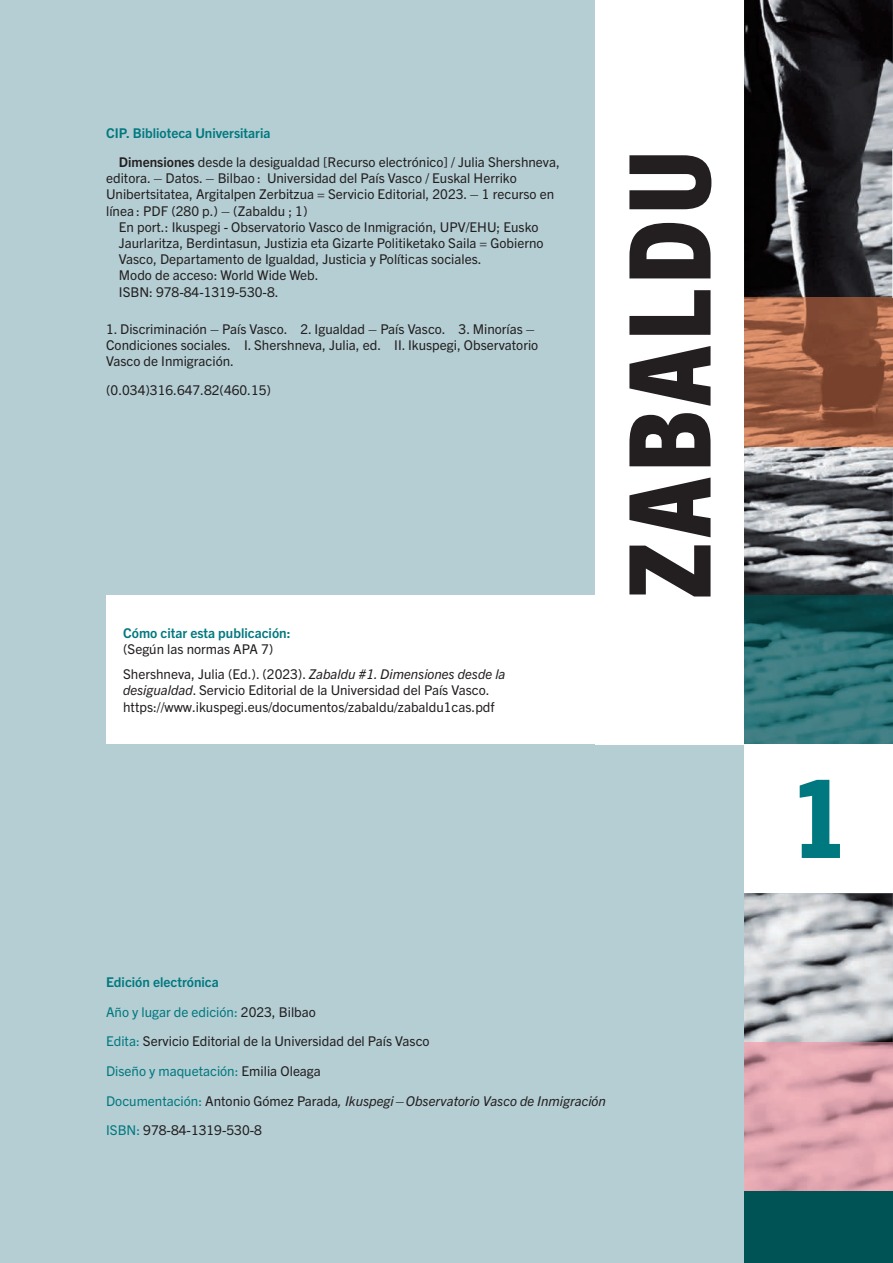
<style>
.page{position:relative;width:893px;height:1263px;background:#b4ced3}
.page>*{position:absolute;margin:0;border:0;box-sizing:border-box;transform-origin:0 0}
.t1{font:800 condensed 112.95px "Trade Gothic Next LT Pro";letter-spacing:.045em;color:#231f20}
.t2{font:800 condensed 108.9px "Trade Gothic Next LT Pro";color:#00787f}
.t3{font:13.5px/16.2px "Trade Gothic Next LT Pro";color:#231f20}
.t4{font:700 13.5px "Trade Gothic Next LT Pro";color:#00787f}
.s1{font-weight:700;color:#00787f}
.s2{font-weight:700}
.s3{font-style:italic}
.s4{color:#00787f}
</style>
<div class="page">
<div style="left:106px;top:595px;width:642px;height:149px;background:#fff"></div>
<img style="left:744px;top:0;width:149px;height:1042px">
<img style="left:744px;top:596px;width:149px;height:148px">
<div style="left:744px;top:744px;width:149px;height:149px;background:#fff"></div>
<img style="left:744px;top:1042px;width:149px;height:149px">
<div style="left:744px;top:1191px;width:149px;height:72px;background:#005355"></div>
<img style="left:744px;top:298px;width:149px;height:149px">
<div style="left:595px;top:0;width:149px;height:744px;background:#fff"></div>
<p class="t3" style="left:119px;top:118px;width:442px;line-height:29px;text-indent:-13px"><span class="s1">CIP. Biblioteca Universitaria<br></span><span class="s2">Dimensiones</span> desde la desigualdad [Recurso electrónico] / Julia Shershneva,</p>
<p class="t3" style="left:106px;top:169px;width:449px">editora. – Datos. – Bilbao : Universidad del País Vasco / Euskal Herriko<br>Unibertsitatea, Argitalpen Zerbitzua = Servicio Editorial, 2023. – 1 recurso en línea : PDF (280 p.) – (Zabaldu ; 1)</p>
<p class="t3" style="left:119px;top:218px;width:426px">En port.: Ikuspegi - Observatorio Vasco de Inmigración, UPV/EHU; Eusko Jaurlaritza, Berdintasun, Justizia eta Gizarte Politiketako Saila = Gobierno Vasco, Departamento de Igualdad, Justicia y Políticas sociales.<br>Modo de acceso: World Wide Web.<br>ISBN: 978-84-1319-530-8.</p>
<p class="t3" style="left:106px;top:320px;width:434px">1. Discriminación – País Vasco. 2. Igualdad – País Vasco. 3. Minorías –<br>Condiciones sociales. I. Shershneva, Julia, ed. II. Ikuspegi, Observatorio<br>Vasco de Inmigración.</p>
<p class="t3" style="left:106px;top:381px;width:166px">(0.034)316.647.82(460.15)</p>
<p class="t4" style="left:123px;top:624px;width:169px">Cómo citar esta publicación:</p>
<p class="t3" style="left:123px;top:636px;width:384px;line-height:24.8px">(Según las normas APA 7)<br>Shershneva, Julia (Ed.). (2023). <span class="s3">Zabaldu #1. Dimensiones desde la</span></p>
<p class="t3" style="left:123px;top:681px;width:373px"><span class="s3">desigualdad</span>. Servicio Editorial de la Universidad del País Vasco. https://www.ikuspegi.eus/documentos/zabaldu/zabaldu1cas.pdf</p>
<h1 class="t1" style="left:593px;top:598px;width:450px;rotate:-90deg">ZABALDU</h1>
<p class="t3" style="left:106px;top:966px;width:501px;line-height:29.7px"><span class="s1">Edición electrónica<br></span><span class="s4">Año y lugar de edición:</span> 2023, Bilbao<br><span class="s4">Edita:</span> Servicio Editorial de la Universidad del País Vasco<br><span class="s4">Diseño y maquetación:</span> Emilia Oleaga<br><span class="s4">Documentación:</span> Antonio Gómez Parada<span class="s3">, Ikuspegi – Observatorio Vasco de Inmigración </span><span class="s4">ISBN:</span> 978-84-1319-530-8</p>
<h2 class="t2" style="left:792px;top:744px;width:56px">1</h2>
</div>
